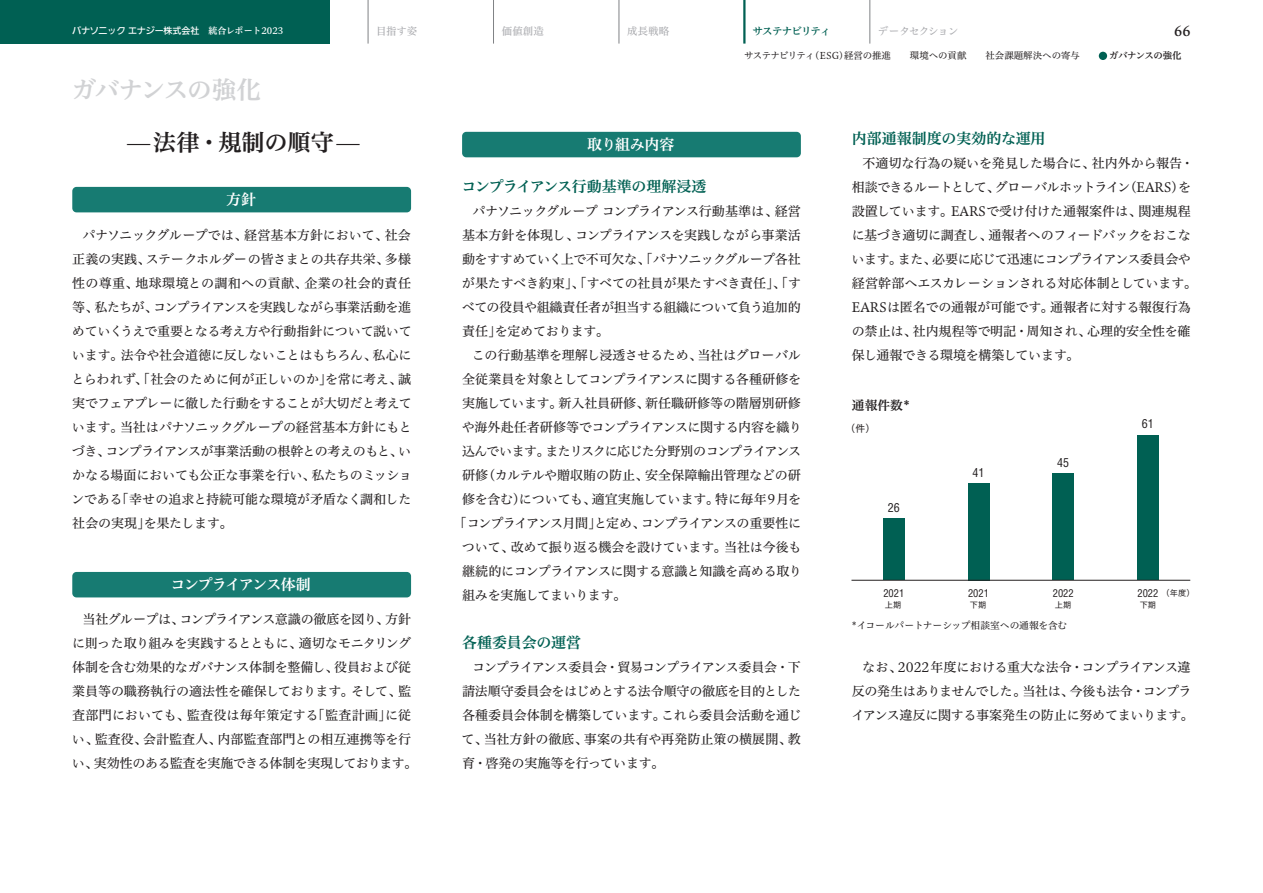
<style>
.page{position:relative;width:1263px;height:893px;background:#fff}
.page>*{position:absolute;margin:0;border:0;box-sizing:border-box;transform-origin:0 0}
.t1{font:24.75px "Hiragino UD Serif Std N W6";letter-spacing:-.045em;color:#d1d2d4}
.t2{font:23.25px "Hiragino UD Serif Std N W6";color:#231f20}
.t3{font:15px "Hiragino UD Serif Std N W6";letter-spacing:-.015em;color:#006053}
.t4{font:15px "Hiragino UD Serif Std N W6";letter-spacing:-.085em;color:#fff}
.t5{font:15px "Hiragino UD Serif Std N W6";letter-spacing:-.065em;color:#fff}
.t6{font:13.5px "Hiragino UD Serif Std N W6";color:#231f20}
.t7{font:13.05px/24px "Hiragino UD Serif Std N W4";letter-spacing:-.02em;color:#231f20;text-align:justify}
.t8{font:13.05px "Hiragino UD Serif Std N W4";letter-spacing:-.075em;color:#231f20}
.t9{font:13.05px "Hiragino UD Serif Std N W4";letter-spacing:-.065em;color:#231f20}
.t10{font:12.75px "Hiragino UD Serif Std N W6";color:#231f20}
.t11{font:condensed 12px "Helvetica LT Pro";color:#231f20}
.t12{font:condensed 10.5px "Helvetica LT Pro";color:#231f20}
.t13{font:10.5px "Hiragino UD Serif Std N W4";letter-spacing:-.01em;color:#a8a9ad}
.t14{font:10.5px "Hiragino UD Serif Std N W6";letter-spacing:-.075em;color:#006053}
.t15{font:10.5px "Hiragino UD Serif Std N W4";letter-spacing:-.075em;color:#a8a9ad}
.t16{font:9.75px "Hiragino UD Serif Std N W4";letter-spacing:-.015em;color:#231f20}
.t17{font:9.75px "Hiragino UD Sans Std N W4";color:#231f20}
.t18{font:9.45px "Hiragino UD Serif Std N W4";color:#231f20}
.t19{font:9px "PUD Go Dp M";letter-spacing:-.015em;color:#fff}
.t20{font:8.25px "Hiragino UD Sans Std N W4";color:#231f20}
.s1{font-family:"Hiragino UD Serif Std N W6"}
</style>
<div class="page">
<div style="left:0;top:0;width:330px;height:44px;background:#006053"></div>
<hr style="left:368px;top:0;width:1px;height:44px;background:#808285">
<hr style="left:493px;top:0;width:1px;height:44px;background:#808285">
<hr style="left:619px;top:0;width:1px;height:44px;background:#808285">
<hr style="left:743px;top:0;width:2px;height:44px;background:#006053">
<hr style="left:869px;top:0;width:1px;height:44px;background:#808285">
<div style="left:1099px;top:52px;width:8px;height:8px;background:#006053;border-radius:50%"></div>
<div style="left:72px;top:187px;width:339px;height:25px;background:#177b72;border-radius:4px"></div>
<div style="left:72px;top:572px;width:339px;height:25px;background:#177b72;border-radius:4px"></div>
<div style="left:462px;top:132px;width:339px;height:25px;background:#177b72;border-radius:4px"></div>
<div style="left:1137px;top:435px;width:21px;height:145px;background:#006053"></div>
<div style="left:1053px;top:473px;width:21px;height:107px;background:#006053"></div>
<div style="left:968px;top:483px;width:21px;height:97px;background:#006053"></div>
<div style="left:883px;top:518px;width:21px;height:62px;background:#006053"></div>
<hr style="left:852px;top:580px;width:338px;height:1px;background:#231f20">
<p class="t19" style="left:72px;top:24px;width:213px">パナソニック エナジー株式会社<span class="s1">　統合レポート2023</span></p>
<p class="t13" style="left:376px;top:23px;width:43px">目指す姿</p>
<p class="t13" style="left:502px;top:23px;width:43px">価値創造</p>
<p class="t13" style="left:627px;top:23px;width:43px">成長戦略</p>
<p class="t14" style="left:752px;top:23px;width:80px">サステナビリティ</p>
<p class="t15" style="left:878px;top:23px;width:82px">データセクション</p>
<p class="t6" style="left:1174px;top:21px;width:18px">66</p>
<p class="t18" style="left:744px;top:49px;width:439px">サステナビリティ（ESG）経営の推進　　環境への貢献　　社会課題解決への寄与　　 <span class="s1">ガバナンスの強化</span></p>
<h1 class="t1" style="left:71px;top:71px;width:191px">ガバナンスの強化</h1>
<h2 class="t2" style="left:127px;top:125px;width:234px">—法律・規制の順守—</h2>
<p class="t3" style="left:852px;top:127px;width:195px">内部通報制度の実効的な運用</p>
<p class="t7" style="left:851px;top:150px;width:347px;text-align:left;text-indent:11px">不適切な行為の疑いを発見した場合に、社内外から報告・相談できるルートとして、グローバルホットライン(EARS)を設置しています。EARSで受け付けた通報案件は、関連規程に基づき適切に調査し、通報者へのフィードバックをおこないます。また、必要に応じて迅速にコンプライアンス委員会や経営幹部へエスカレーションされる対応体制としています。<br>EARSは匿名での通報が可能です。通報者に対する報復行為の禁止は、社内規程等で明記・周知され、心理的安全性を確保し通報できる環境を構築しています。</p>
<p class="t5" style="left:587px;top:133px;width:89px">取り組み内容</p>
<p class="t3" style="left:461px;top:175px;width:246px">コンプライアンス行動基準の理解浸透</p>
<p class="t7" style="left:462px;top:198px;width:341px;text-indent:11px">パナソニックグループ コンプライアンス行動基準は、経営基本方針を体現し、コンプライアンスを実践しながら事業活動をすすめていく上で不可欠な、「パナソニックグループ各社が果たすべき約束」、「すべての社員が果たすべき責任」、「すべての役員や組織責任者が担当する組織について負う追加的責任」を定めております。</p>
<p class="t7" style="left:472px;top:342px;width:330px">この行動基準を理解し浸透させるため、当社はグローバル</p>
<p class="t7" style="left:462px;top:366px;width:341px">全従業員を対象としてコンプライアンスに関する各種研修を</p>
<p class="t7" style="left:462px;top:390px;width:340px">実施しています。新入社員研修、新任職研修等の階層別研修</p>
<p class="t7" style="left:462px;top:414px;width:341px">や海外赴任者研修等でコンプライアンスに関する内容を織り</p>
<p class="t9" style="left:462px;top:441px;width:341px">込んでいます。またリスクに応じた分野別のコンプライアンス</p>
<p class="t7" style="left:462px;top:462px;width:340px">研修（カルテルや贈収賄の防止、安全保障輸出管理などの研</p>
<p class="t7" style="left:462px;top:486px;width:341px">修を含む）についても、適宜実施しています。特に毎年9月を</p>
<p class="t8" style="left:454px;top:513px;width:349px">「コンプライアンス月間」と定め、コンプライアンスの重要性に</p>
<p class="t7" style="left:462px;top:534px;width:341px">ついて、改めて振り返る機会を設けています。当社は今後も</p>
<p class="t7" style="left:462px;top:558px;width:341px">継続的にコンプライアンスに関する意識と知識を高める取り</p>
<p class="t7" style="left:462px;top:582px;width:166px">組みを実施してまいります。</p>
<p class="t3" style="left:462px;top:631px;width:121px">各種委員会の運営</p>
<p class="t7" style="left:462px;top:654px;width:341px;text-indent:11px">コンプライアンス委員会・貿易コンプライアンス委員会・下請法順守委員会をはじめとする法令順守の徹底を目的とした各種委員会体制を構築しています。これら委員会活動を通じて、当社方針の徹底、事案の共有や再発防止策の横展開、教育・啓発の実施等を行っています。</p>
<p class="t5" style="left:226px;top:188px;width:31px">方針</p>
<p class="t7" style="left:71px;top:222px;width:342px;text-indent:11px">パナソニックグループでは、経営基本方針において、社会正義の実践、ステークホルダーの皆さまとの共存共栄、多様性の尊重、地球環境との調和への貢献、企業の社会的責任等、私たちが、コンプライアンスを実践しながら事業活動を進めていくうえで重要となる考え方や行動指針について説いています。法令や社会道徳に反しないことはもちろん、私心にとらわれず、「社会のために何が正しいのか」を常に考え、誠実でフェアプレーに徹した行動をすることが大切だと考えています。当社はパナソニックグループの経営基本方針にもとづき、コンプライアンスが事業活動の根幹との考えのもと、いかなる場面においても公正な事業を行い、私たちのミッションである「幸せの追求と持続可能な環境が矛盾なく調和した社会の実現」を果たします。</p>
<p class="t10" style="left:852px;top:395px;width:60px">通報件数*</p>
<p class="t11" style="left:1142px;top:417px;width:13px">61</p>
<p class="t17" style="left:845px;top:421px;width:31px">（件）</p>
<p class="t11" style="left:1057px;top:455px;width:13px">45</p>
<p class="t11" style="left:972px;top:465px;width:13px">41</p>
<p class="t11" style="left:888px;top:500px;width:13px">26</p>
<p class="t4" style="left:171px;top:573px;width:142px">コンプライアンス体制</p>
<p class="t12" style="left:883px;top:586px;width:22px">2021</p>
<p class="t12" style="left:968px;top:586px;width:22px">2021</p>
<p class="t12" style="left:1053px;top:586px;width:22px">2022</p>
<p class="t12" style="left:1137px;top:586px;width:22px">2022</p>
<p class="t20" style="left:1161px;top:587px;width:35px">（年度）</p>
<p class="t20" style="left:885px;top:599px;width:18px">上期</p>
<p class="t20" style="left:970px;top:599px;width:18px">下期</p>
<p class="t20" style="left:1055px;top:599px;width:18px">上期</p>
<p class="t20" style="left:1140px;top:599px;width:18px">下期</p>
<p class="t7" style="left:72px;top:606px;width:347px;text-align:center">当社グループは、コンプライアンス意識の徹底を図り、方針<br>に則った取り組みを実践するとともに、適切なモニタリング体制を含む効果的なガバナンス体制を整備し、役員および従業員等の職務執行の適法性を確保しております。そして、監査部門においても、監査役は毎年策定する「監査計画」に従い、監査役、会計監査人、内部監査部門との相互連携等を行い、実効性のある監査を実施できる体制を実現しております。</p>
<p class="t16" style="left:852px;top:618px;width:217px">*イコールパートナーシップ相談室への通報を含む</p>
<p class="t7" style="left:851px;top:654px;width:344px;text-align:center">なお、2022年度における重大な法令・コンプライアンス違反の発生はありませんでした。当社は、今後も法令・コンプライアンス違反に関する事案発生の防止に努めてまいります。</p>
</div>
